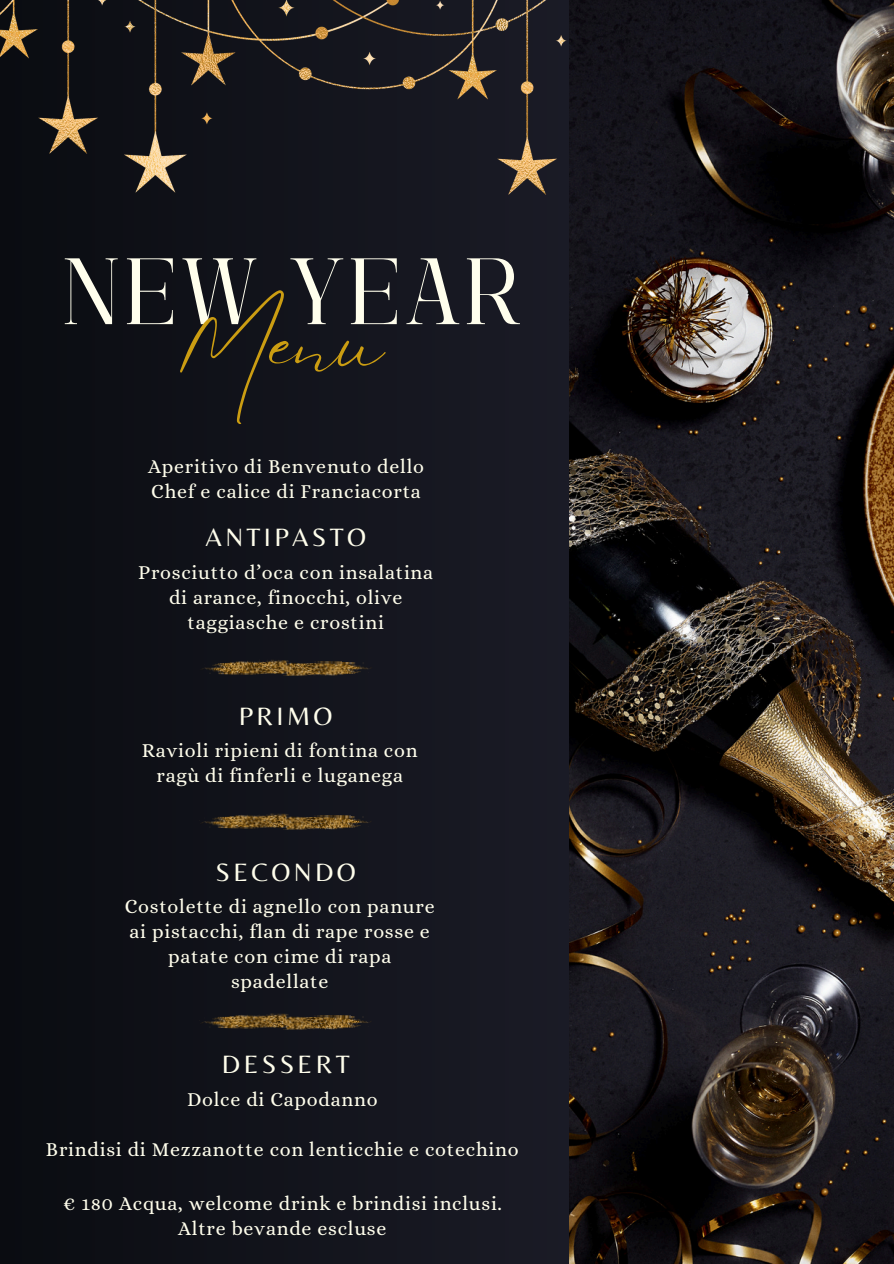
<style>
.page{position:relative;width:894px;height:1264px;background:#fff}
.page>*{position:absolute;margin:0;border:0;box-sizing:border-box;transform-origin:0 0}
.t1{font:semi-condensed 93.9px "Manison";letter-spacing:.05em;color:#fffeec}
.t2{font:80.55px "Eyesome Script";color:#cb9d12}
.t3{font:26.1px "Belleza";letter-spacing:.13em;color:#fffeec}
.t4{font:19.8px/25.2px "Alice";letter-spacing:.035em;color:#fffeec;text-align:center}
</style>
<div class="page">
<div style="left:0;top:0;width:893px;height:1263px;background:#12131b"></div>
<img style="left:569px;top:0;width:324px;height:1263px">
<img style="left:0;top:0;width:106px;height:154px">
<img style="left:124px;top:0;width:445px;height:194px">
<img style="left:283px;top:661px;width:88px;height:15px">
<img style="left:205px;top:660px;width:84px;height:15px">
<img style="left:283px;top:1015px;width:88px;height:15px">
<img style="left:202px;top:1013px;width:87px;height:16px">
<img style="left:283px;top:815px;width:88px;height:15px">
<img style="left:202px;top:813px;width:87px;height:16px">
<p class="t1" style="left:62px;top:237px;width:459px">NEW YEAR</p>
<p class="t2" style="left:176px;top:291px;width:208px">Menu</p>
<p class="t4" style="left:148px;top:453px;width:277px;text-align:left">Aperitivo di Benvenuto dello<br>Chef e calice di Franciacorta</p>
<h1 class="t3" style="left:205px;top:522px;width:162px">ANTIPASTO</h1>
<h2 class="t4" style="left:138px;top:559px;width:296px">Prosciutto d’oca con insalatina di arance, finocchi, olive taggiasche e crostini</h2>
<p class="t3" style="left:239px;top:700px;width:95px">PRIMO</p>
<h3 class="t4" style="left:142px;top:737px;width:277px">Ravioli ripieni di fontina con ragù di finferli e luganega</h3>
<h3 class="t3" style="left:215px;top:856px;width:142px">SECONDO</h3>
<p class="t4" style="left:125px;top:893px;width:311px">Costolette di agnello con panure ai pistacchi, flan di rape rosse e patate con cime di rapa spadellate</p>
<p class="t3" style="left:222px;top:1049px;width:129px">DESSERT</p>
<p class="t4" style="left:187px;top:1086px;width:192px">Dolce di Capodanno</p>
<h3 class="t4" style="left:46px;top:1136px;width:474px">Brindisi di Mezzanotte con lenticchie e cotechino</h3>
<p class="t4" style="left:63px;top:1190px;width:441px">€ 180 Acqua, welcome drink e brindisi inclusi.</p>
<p class="t4" style="left:178px;top:1215px;width:210px">Altre bevande escluse</p>
</div>
